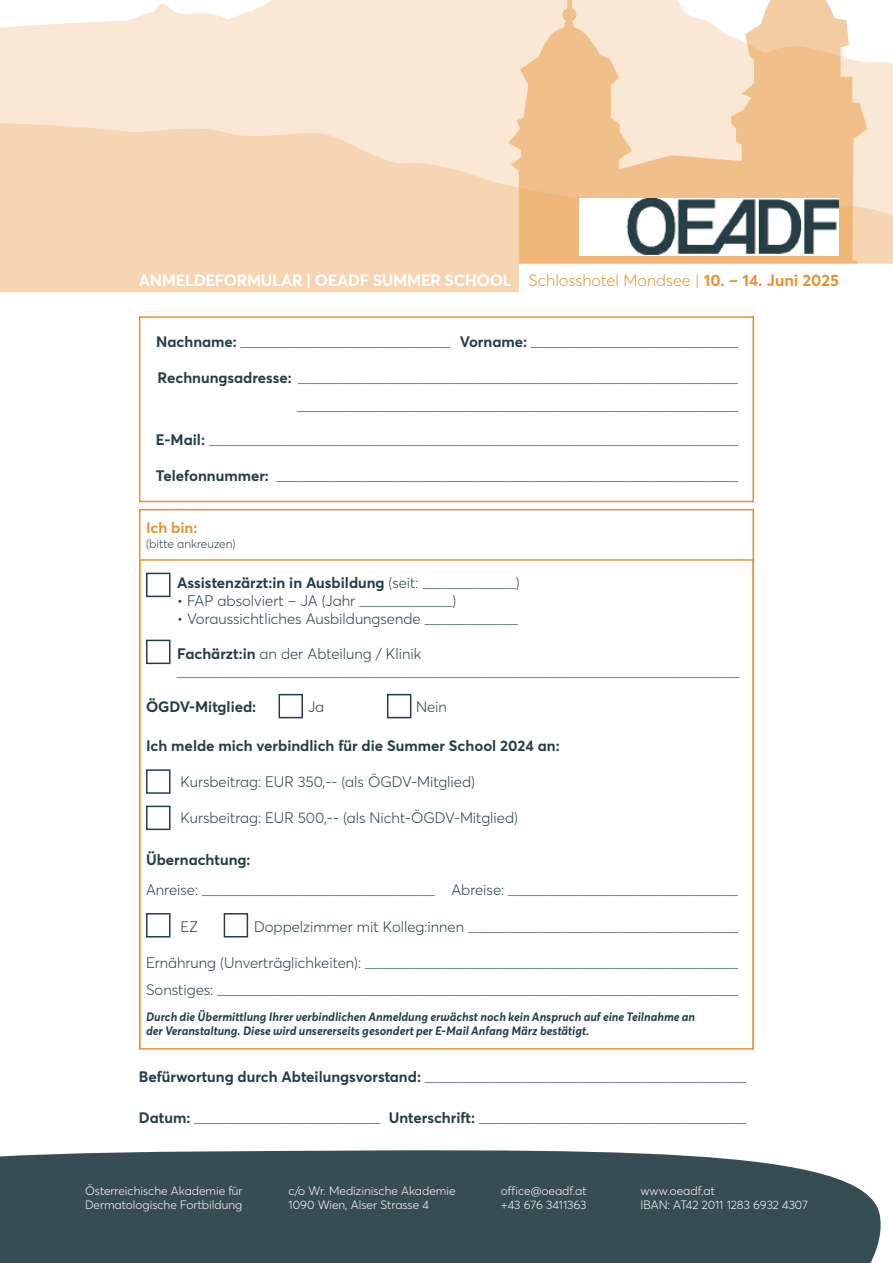
<style>
.page{position:relative;width:893px;height:1263px;background:#fff}
.page>*{position:absolute;margin:0;border:0;box-sizing:border-box;transform-origin:0 0}
.t1{font:700 16.2px "Averta PE";letter-spacing:-.02em;color:#fff}
.t2{font:300 15px/18px "Averta PE";color:#263e45}
.t3{font:700 15px "Averta PE";color:#263e45}
.t4{font:700 15px "Averta PE";color:#e89233}
.t5{font:italic 700 12px/14.4px "Averta PE";color:#263e45}
.t6{font:300 12px/14.4px "Averta PE";color:#fff}
.t7{font:300 12px "Averta PE";color:#263e45}
.s1{font-weight:300;color:#e89233}
.s2{color:#e89233}
.s3{font-weight:700}
.s4{font-weight:300}
</style>
<div class="page">
<svg style="left:0;top:0;width:893px;height:123px;background:#faead8"></svg>
<svg style="left:0;top:123px;width:893px;height:169px;background:#f7dcbe"></svg>
<svg style="left:508px;top:0;width:359px;height:264px;background:#f4d0a9"></svg>
<div style="left:0;top:1150px;width:881px;height:113px;background:#374d54"></div>
<img style="left:580px;top:198px;width:259px;height:57px">
<div style="left:139px;top:316px;width:615px;height:186px;border:2px solid #e89233"></div>
<div style="left:139px;top:559px;width:615px;height:491px;border:2px solid #e89233"></div>
<div style="left:146px;top:573px;width:24px;height:24px;border:2px solid #263e45"></div>
<div style="left:146px;top:640px;width:24px;height:24px;border:2px solid #263e45"></div>
<div style="left:279px;top:694px;width:24px;height:24px;border:2px solid #263e45"></div>
<div style="left:387px;top:694px;width:24px;height:24px;border:2px solid #263e45"></div>
<div style="left:146px;top:769px;width:24px;height:25px;border:2px solid #263e45"></div>
<div style="left:146px;top:913px;width:24px;height:24px;border:2px solid #263e45"></div>
<div style="left:224px;top:913px;width:24px;height:24px;border:2px solid #263e45"></div>
<div style="left:146px;top:806px;width:24px;height:24px;border:2px solid #263e45"></div>
<p class="t1" style="left:139px;top:269px;width:701px">ANMELDEFORMULAR | OEADF SUMMER SCHOOL <span class="s1">Schlosshotel Mondsee |</span> <span class="s2">10. – 14. Juni 2025</span></p>
<p class="t2" style="left:156px;top:332px;width:295px"><span class="s3">Nachname:</span> ___________________________</p>
<p class="t2" style="left:460px;top:332px;width:282px"><span class="s3">Vorname:</span> ___________________________</p>
<p class="t2" style="left:157px;top:363px;width:584px;line-height:28.3px;text-align:right"><span class="s3">Rechnungsadresse:</span> _________________________________________________________ _________________________________________________________</p>
<p class="t2" style="left:156px;top:430px;width:590px"><span class="s3">E-Mail:</span> _____________________________________________________________________</p>
<p class="t2" style="left:156px;top:466px;width:588px"><span class="s3">Telefonnummer:</span> ____________________________________________________________</p>
<p class="t4" style="left:146px;top:517px;width:53px">Ich bin:</p>
<p class="t7" style="left:146px;top:535px;width:91px">(bitte ankreuzen)</p>
<p class="t3" style="left:177px;top:572px;width:344px">Assistenzärzt:in in Ausbildung <span class="s4">(seit: ____________)</span></p>
<p class="t2" style="left:177px;top:591px;width:281px">• FAP absolviert – JA (Jahr ____________)</p>
<p class="t2" style="left:177px;top:609px;width:342px">• Voraussichtliches Ausbildungsende ____________</p>
<p class="t2" style="left:177px;top:644px;width:564px"><span class="s3">Fachärzt:in</span> an der Abteilung / Klinik ________________________________________________________________________</p>
<p class="t3" style="left:146px;top:696px;width:112px">ÖGDV-Mitglied:</p>
<p class="t2" style="left:308px;top:697px;width:18px">Ja</p>
<p class="t2" style="left:416px;top:697px;width:32px">Nein</p>
<p class="t3" style="left:146px;top:735px;width:415px">Ich melde mich verbindlich für die Summer School 2024 an:</p>
<p class="t2" style="left:181px;top:772px;width:296px">Kursbeitrag: EUR 350,-- (als ÖGDV-Mitglied)</p>
<p class="t2" style="left:181px;top:808px;width:339px">Kursbeitrag: EUR 500,-- (als Nicht-ÖGDV-Mitglied)</p>
<p class="t3" style="left:146px;top:849px;width:106px">Übernachtung:</p>
<p class="t2" style="left:146px;top:881px;width:596px">Anreise: ______________________________ Abreise: ______________________________</p>
<p class="t2" style="left:181px;top:917px;width:19px">EZ</p>
<p class="t2" style="left:254px;top:917px;width:487px">Doppelzimmer mit Kolleg:innen ___________________________________</p>
<p class="t2" style="left:146px;top:948px;width:601px;line-height:27px">Ernährung (Unverträglichkeiten): _________________________________________________<br>Sonstiges: ____________________________________________________________________</p>
<p class="t5" style="left:146px;top:1009px;width:551px">Durch die Übermittlung Ihrer verbindlichen Anmeldung erwächst noch kein Anspruch auf eine Teilnahme an der Veranstaltung. Diese wird unsererseits gesondert per E-Mail Anfang März bestätigt.</p>
<p class="t2" style="left:139px;top:1067px;width:621px"><span class="s3">Befürwortung durch Abteilungsvorstand:</span> ___________________________________________</p>
<p class="t2" style="left:139px;top:1108px;width:613px"><span class="s3">Datum:</span> ________________________ <span class="s3">Unterschrift:</span> ___________________________________</p>
<p class="t6" style="left:85px;top:1183px;width:159px">Österreichische Akademie für<br>Dermatologische Fortbildung</p>
<p class="t6" style="left:289px;top:1183px;width:168px">c/o Wr. Medizinische Akademie<br>1090 Wien, Alser Strasse 4</p>
<p class="t6" style="left:640px;top:1183px;width:169px">www.oeadf.at<br>IBAN: AT42 2011 1283 6932 4307</p>
<p class="t6" style="left:501px;top:1183px;width:88px">office@oeadf.at +43 676 3411363</p>
</div>
